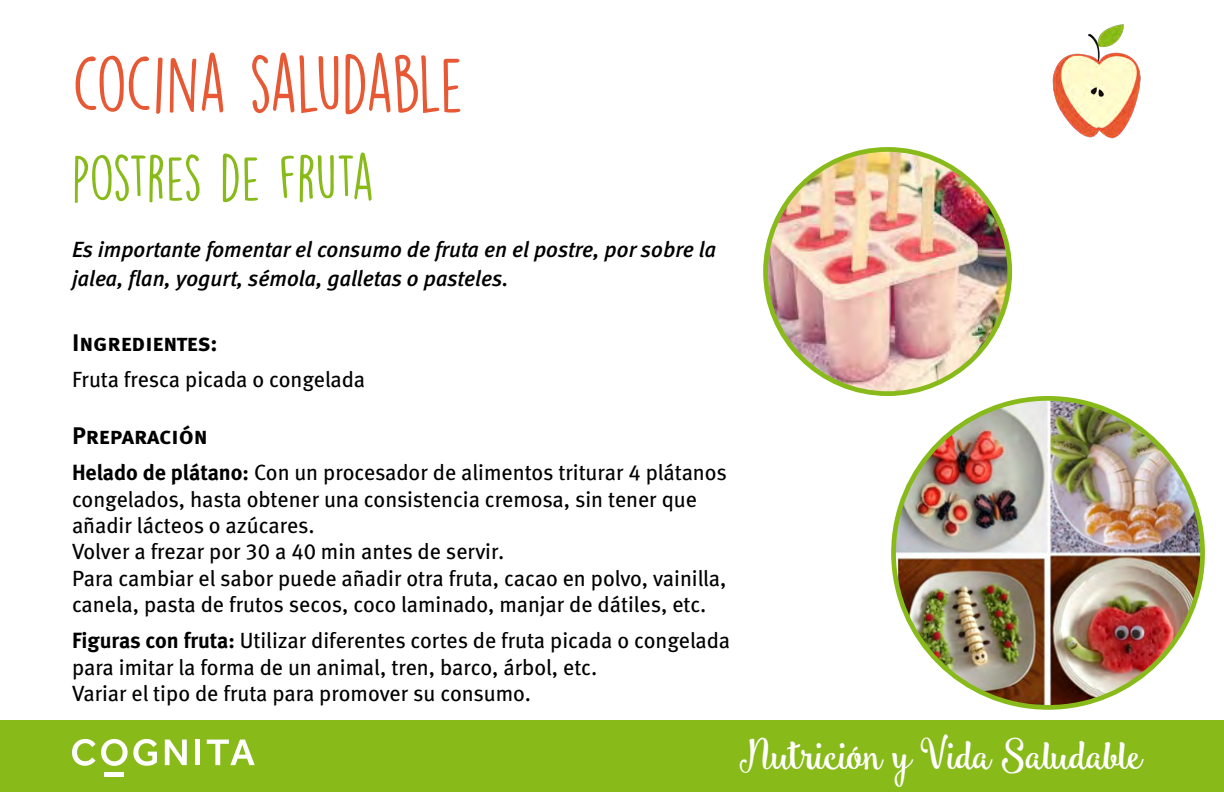
<style>
.page{position:relative;width:1224px;height:792px;background:#fff}
.page>*{position:absolute;margin:0;border:0;box-sizing:border-box;transform-origin:0 0}
.t1{font:72px "DK Lemon Yellow Sun";letter-spacing:-.035em;color:#e65934}
.t2{font:58px "DK Lemon Yellow Sun";letter-spacing:-.03em;color:#88ba1a}
.t3{font:41px "Smoothie Shoppe";letter-spacing:-.06em;color:#fff}
.t4{font:24px "Meta Bold Lf Caps";color:#000}
.t5{font:22px/26.4px "Meta Book LF";color:#000}
.t6{font:italic 500 22px/28.8px "Meta";color:#000}
.s1{font-family:"Meta";font-weight:700}
</style>
<div class="page">
<div style="left:0;top:720px;width:1224px;height:72px;background:#88ba1a"></div>
<img style="left:1052px;top:24px;width:89px;height:115px">
<svg style="left:165px;top:740px;width:22px;height:25px"></svg>
<div style="left:195px;top:740px;width:5px;height:25px;background:#fff"></div>
<svg style="left:72px;top:739px;width:85px;height:27px"></svg>
<div style="left:105px;top:772px;width:19px;height:5px;background:#fff"></div>
<svg style="left:207px;top:740px;width:48px;height:25px"></svg>
<img style="left:766px;top:149px;width:244px;height:245px;border-radius:122px">
<img style="left:894px;top:398px;width:309px;height:309px;border-radius:155px">
<h1 class="t1" style="left:72px;top:39px;width:394px">COCINA SALUDABLE</h1>
<h2 class="t2" style="left:72px;top:142px;width:304px">POSTRES DE FRUTA</h2>
<p class="t6" style="left:72px;top:235px;width:646px">Es importante fomentar el consumo de fruta en el postre, por sobre la jalea, flan, yogurt, sémola, galletas o pasteles.</p>
<p class="t4" style="left:72px;top:328px;width:147px">Ingredientes:</p>
<p class="t5" style="left:72px;top:365px;width:295px">Fruta fresca picada o congelada</p>
<p class="t4" style="left:72px;top:422px;width:137px">Preparación</p>
<p class="t5" style="left:72px;top:459px;width:657px"><span class="s1">Helado de plátano:</span> Con un procesador de alimentos triturar 4 plátanos congelados, hasta obtener una consistencia cremosa, sin tener que añadir lácteos o azúcares.<br>Volver a frezar por 30 a 40 min antes de servir.<br>Para cambiar el sabor puede añadir otra fruta, cacao en polvo, vainilla, canela, pasta de frutos secos, coco laminado, manjar de dátiles, etc.</p>
<p class="t5" style="left:72px;top:627px;width:660px"><span class="s1">Figuras con fruta:</span> Utilizar diferentes cortes de fruta picada o congelada para imitar la forma de un animal, tren, barco, árbol, etc.<br>Variar el tipo de fruta para promover su consumo.</p>
<h3 class="t3" style="left:740px;top:729px;width:405px">Nutrición y Vida Saludable</h3>
</div>
